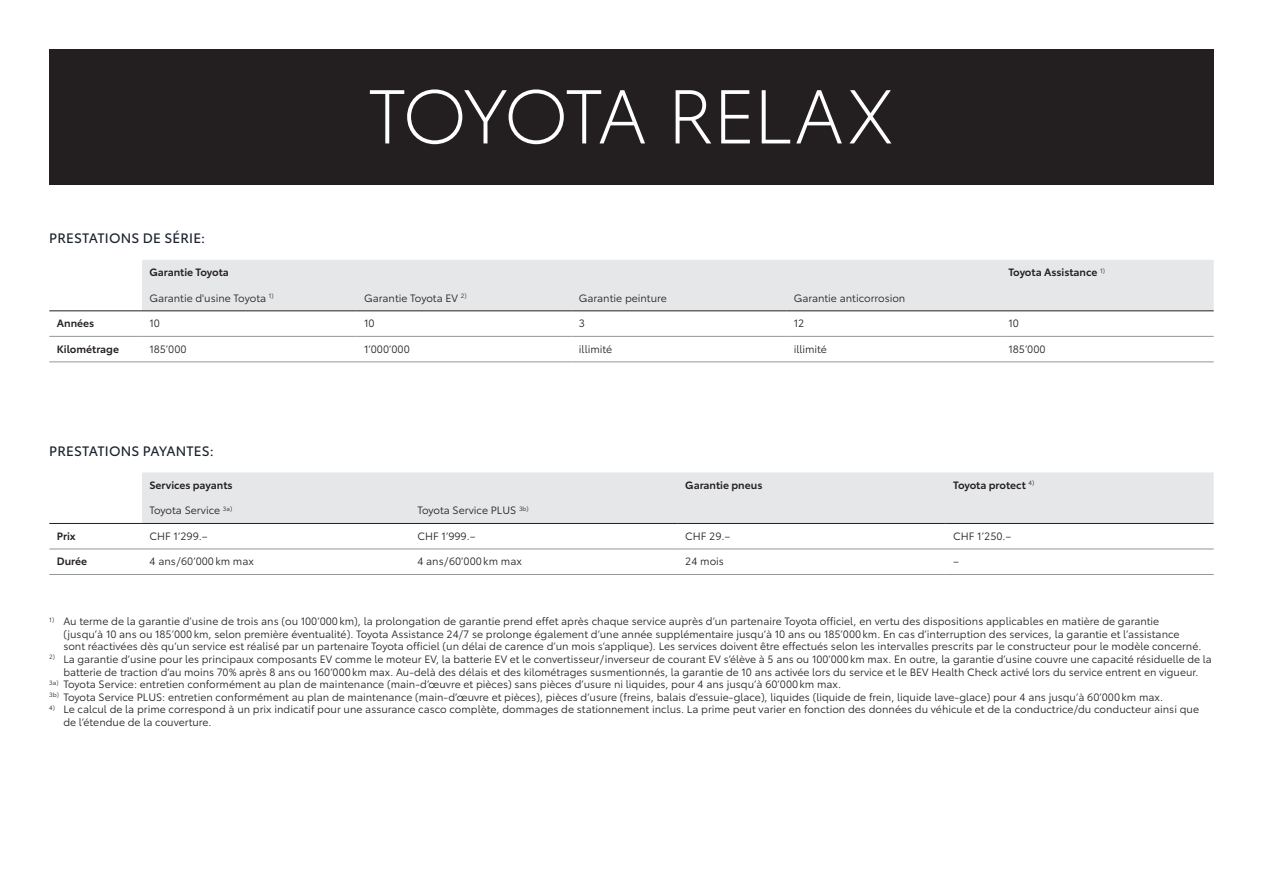
<style>
.page{position:relative;width:1263px;height:893px;background:#fff}
.page>*{position:absolute;margin:0;border:0;box-sizing:border-box;transform-origin:0 0}
.t1{font:300 75px "Toyota Type";letter-spacing:-.055em;color:#fff}
.t2{font:13.5px "Toyota Type";letter-spacing:.01em;color:#1c232e}
.t3{font:10.5px/12.6px "Toyota Type";color:#231f20}
.t4{font:600 10.5px "Toyota Type";color:#231f20}
</style>
<div class="page">
<div style="left:49px;top:49px;width:1165px;height:135px;background:#231f20"></div>
<div style="left:142px;top:260px;width:1072px;height:51px;background:#e6e7e9"></div>
<hr style="left:49px;top:311px;width:93px;height:1px;background:#231f20">
<hr style="left:49px;top:336px;width:93px;height:1px;background:#939598">
<hr style="left:142px;top:336px;width:215px;height:1px;background:#939598">
<hr style="left:357px;top:336px;width:214px;height:1px;background:#939598">
<hr style="left:571px;top:336px;width:215px;height:1px;background:#939598">
<hr style="left:786px;top:336px;width:215px;height:1px;background:#939598">
<hr style="left:1001px;top:336px;width:213px;height:1px;background:#939598">
<hr style="left:49px;top:362px;width:93px;height:1px;background:#939598">
<hr style="left:142px;top:362px;width:215px;height:1px;background:#939598">
<hr style="left:357px;top:362px;width:214px;height:1px;background:#939598">
<hr style="left:571px;top:362px;width:215px;height:1px;background:#939598">
<hr style="left:786px;top:362px;width:215px;height:1px;background:#939598">
<hr style="left:1001px;top:362px;width:213px;height:1px;background:#939598">
<hr style="left:142px;top:311px;width:215px;height:1px;background:#231f20">
<hr style="left:357px;top:311px;width:214px;height:1px;background:#231f20">
<hr style="left:571px;top:311px;width:215px;height:1px;background:#231f20">
<hr style="left:786px;top:311px;width:215px;height:1px;background:#231f20">
<hr style="left:1001px;top:311px;width:213px;height:1px;background:#231f20">
<div style="left:142px;top:472px;width:1072px;height:51px;background:#e6e7e9"></div>
<hr style="left:49px;top:549px;width:93px;height:1px;background:#939598">
<hr style="left:142px;top:549px;width:268px;height:1px;background:#939598">
<hr style="left:410px;top:549px;width:268px;height:1px;background:#939598">
<hr style="left:678px;top:549px;width:268px;height:1px;background:#939598">
<hr style="left:946px;top:549px;width:268px;height:1px;background:#939598">
<hr style="left:49px;top:574px;width:93px;height:1px;background:#939598">
<hr style="left:142px;top:574px;width:268px;height:1px;background:#939598">
<hr style="left:410px;top:574px;width:268px;height:1px;background:#939598">
<hr style="left:678px;top:574px;width:268px;height:1px;background:#939598">
<hr style="left:946px;top:574px;width:268px;height:1px;background:#939598">
<hr style="left:49px;top:523px;width:93px;height:1px;background:#231f20">
<hr style="left:142px;top:523px;width:268px;height:1px;background:#231f20">
<hr style="left:410px;top:523px;width:268px;height:1px;background:#231f20">
<hr style="left:678px;top:523px;width:268px;height:1px;background:#231f20">
<hr style="left:946px;top:523px;width:268px;height:1px;background:#231f20">
<p class="t2" style="left:49px;top:228px;width:157px">PRESTATIONS DE SÉRIE:</p>
<h1 class="t1" style="left:368px;top:62px;width:529px">TOYOTA RELAX</h1>
<p class="t4" style="left:149px;top:264px;width:81px">Garantie Toyota</p>
<p class="t4" style="left:1008px;top:264px;width:98px">Toyota Assistance <sup>1)</sup></p>
<p class="t3" style="left:149px;top:291px;width:126px">Garantie d'usine Toyota <sup>1)</sup></p>
<p class="t3" style="left:364px;top:291px;width:104px">Garantie Toyota EV <sup>2)</sup></p>
<p class="t3" style="left:579px;top:291px;width:89px">Garantie peinture</p>
<p class="t3" style="left:794px;top:291px;width:113px">Garantie anticorrosion</p>
<p class="t4" style="left:57px;top:315px;width:39px">Années</p>
<p class="t3" style="left:149px;top:316px;width:12px">10</p>
<p class="t3" style="left:364px;top:316px;width:12px">10</p>
<p class="t3" style="left:579px;top:316px;width:8px">3</p>
<p class="t3" style="left:794px;top:316px;width:12px">12</p>
<p class="t3" style="left:1008px;top:316px;width:12px">10</p>
<p class="t4" style="left:57px;top:341px;width:64px">Kilométrage</p>
<p class="t3" style="left:149px;top:342px;width:39px">185’000</p>
<p class="t3" style="left:364px;top:342px;width:47px">1’000’000</p>
<p class="t3" style="left:579px;top:342px;width:35px">illimité</p>
<p class="t3" style="left:794px;top:342px;width:35px">illimité</p>
<p class="t3" style="left:1008px;top:342px;width:39px">185’000</p>
<p class="t2" style="left:49px;top:441px;width:166px">PRESTATIONS PAYANTES:</p>
<p class="t4" style="left:149px;top:477px;width:85px">Services payants</p>
<p class="t4" style="left:685px;top:477px;width:79px">Garantie pneus</p>
<p class="t4" style="left:953px;top:477px;width:83px">Toyota protect <sup>4)</sup></p>
<p class="t3" style="left:149px;top:504px;width:84px">Toyota Service <sup>3a)</sup></p>
<p class="t3" style="left:417px;top:504px;width:113px">Toyota Service PLUS <sup>3b)</sup></p>
<p class="t4" style="left:57px;top:528px;width:21px">Prix</p>
<p class="t3" style="left:149px;top:529px;width:60px">CHF 1’299.–</p>
<p class="t3" style="left:417px;top:529px;width:60px">CHF 1’999.–</p>
<p class="t3" style="left:685px;top:529px;width:47px">CHF 29.–</p>
<p class="t3" style="left:953px;top:529px;width:60px">CHF 1’250.–</p>
<p class="t4" style="left:57px;top:554px;width:32px">Durée</p>
<p class="t3" style="left:149px;top:555px;width:106px">4 ans / 60’000 km max</p>
<p class="t3" style="left:417px;top:555px;width:106px">4 ans / 60’000 km max</p>
<p class="t3" style="left:685px;top:555px;width:40px">24 mois</p>
<p class="t3" style="left:953px;top:555px;width:7px">–</p>
<p class="t3" style="left:63px;top:614px;width:1140px;text-indent:-14px"><sup>1)</sup> Au terme de la garantie d’usine de trois ans (ou 100’000 km), la prolongation de garantie prend effet après chaque service auprès d’un partenaire Toyota officiel, en vertu des dispositions applicables en matière de garantie (jusqu’à 10 ans ou 185’000 km, selon première éventualité). Toyota Assistance 24/7 se prolonge également d’une année supplémentaire jusqu’à 10 ans ou 185’000 km. En cas d’interruption des services, la garantie et l’assistance sont réactivées dès qu’un service est réalisé par un partenaire Toyota officiel (un délai de carence d’un mois s’applique). Les services doivent être effectués selon les intervalles prescrits par le constructeur pour le modèle concerné.</p>
<p class="t3" style="left:49px;top:652px;width:1164px"><sup>2)</sup> La garantie d’usine pour les principaux composants EV comme le moteur EV, la batterie EV et le convertisseur / inverseur de courant EV s’élève à 5 ans ou 100’000 km max. En outre, la garantie d’usine couvre une capacité résiduelle de la</p>
<p class="t3" style="left:63px;top:665px;width:1137px">batterie de traction d’au moins 70 % après 8 ans ou 160’000 km max. Au-delà des délais et des kilométrages susmentionnés, la garantie de 10 ans activée lors du service et le BEV Health Check activé lors du service entrent en vigueur.</p>
<p class="t3" style="left:49px;top:677px;width:793px"><sup>3a)</sup> Toyota Service: entretien conformément au plan de maintenance (main-d’œuvre et pièces) sans pièces d’usure ni liquides, pour 4 ans jusqu’à 60’000 km max.</p>
<p class="t3" style="left:49px;top:690px;width:1115px"><sup>3b)</sup> Toyota Service PLUS: entretien conformément au plan de maintenance (main-d’œuvre et pièces), pièces d’usure (freins, balais d’essuie-glace), liquides (liquide de frein, liquide lave-glace) pour 4 ans jusqu’à 60’000 km max.</p>
<p class="t3" style="left:63px;top:702px;width:1137px;text-indent:-14px"><sup>4)</sup> Le calcul de la prime correspond à un prix indicatif pour une assurance casco complète, dommages de stationnement inclus. La prime peut varier en fonction des données du véhicule et de la conductrice/du conducteur ainsi que de l’étendue de la couverture.</p>
</div>
